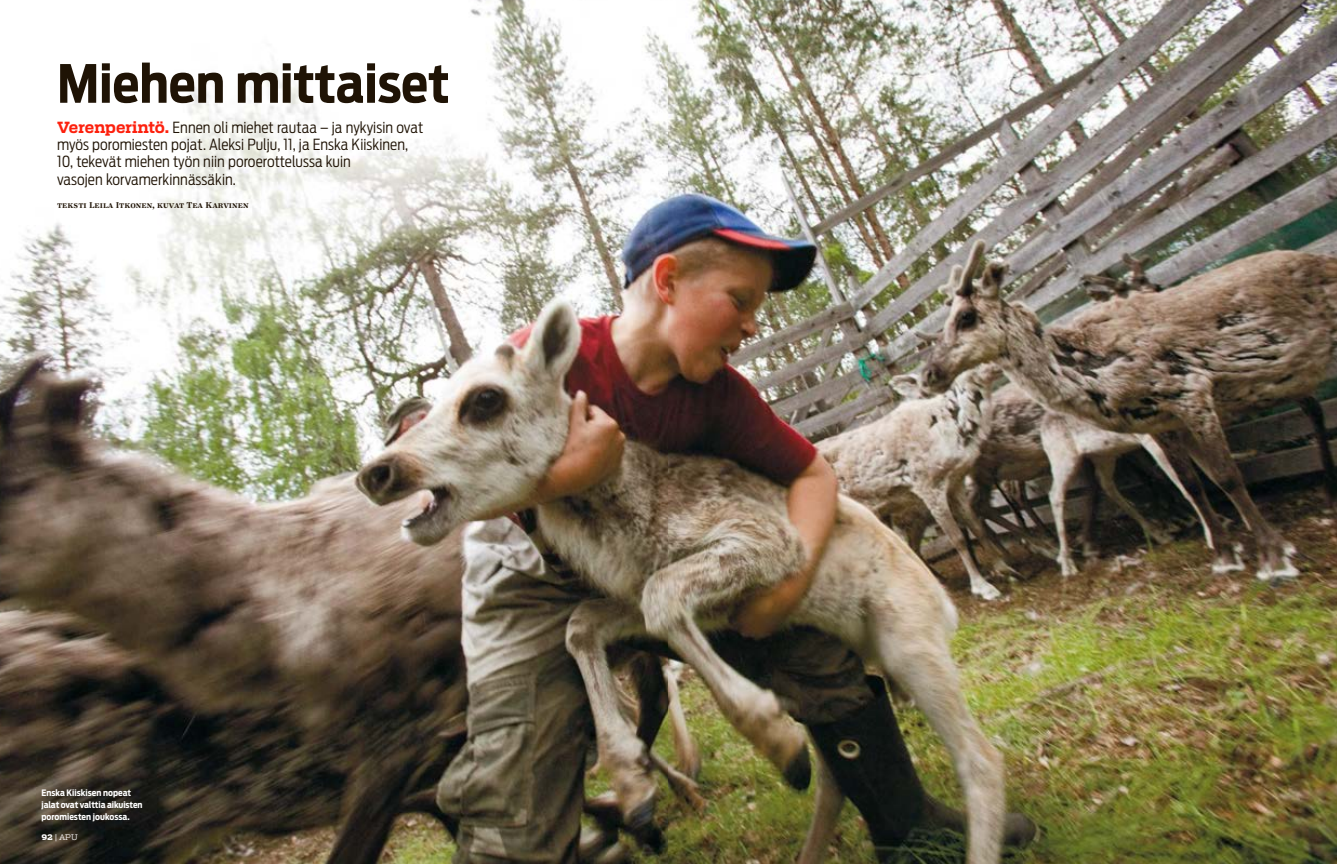
<style>
.page{position:relative;width:1337px;height:864px;background:#fff}
.page>*{position:absolute;margin:0;border:0;box-sizing:border-box;transform-origin:0 0}
.t1{font:700 52.2px "Antenna Cond";color:#1f1305}
.t2{font:300 15.3px/17.3px "Antenna Cond";letter-spacing:.005em;color:#1f1305}
.t3{font:700 9.22px "Ingeborg";letter-spacing:.005em;color:#1f1305}
.t4{font:700 8.78px/11.7px "Antenna Cond";color:#fff}
.t5{font:300 7.65px "Receiver";color:#fff}
.s1{font-family:"Receiver";font-weight:700;color:#fd200d}
.s2{font-weight:900}
</style>
<div class="page">
<img style="left:0;top:0;width:668px;height:863px">
<img style="left:668px;top:0;width:668px;height:863px">
<p class="t1" style="left:57px;top:53px;width:394px">Miehen mittaiset</p>
<p class="t2" style="left:57px;top:118px;width:368px"><span class="s1">Verenperintö.</span> Ennen oli miehet rautaa – ja nykyisin ovat myös poromiesten pojat. Aleksi Pulju, 11, ja Enska Kiiskinen, 10, tekevät miehen työn niin poroerottelussa kuin<br>vasojen korvamerkinnässäkin.</p>
<p class="t3" style="left:57px;top:199px;width:193px">teksti Leila Itkonen, kuvat Tea Karvinen</p>
<p class="t4" style="left:41px;top:786px;width:103px">Enska Kiiskisen nopeat jalat ovat valttia aikuisten poromiesten joukossa.</p>
<p class="t5" style="left:41px;top:832px;width:38px"><span class="s2">92</span> | APU</p>
</div>
